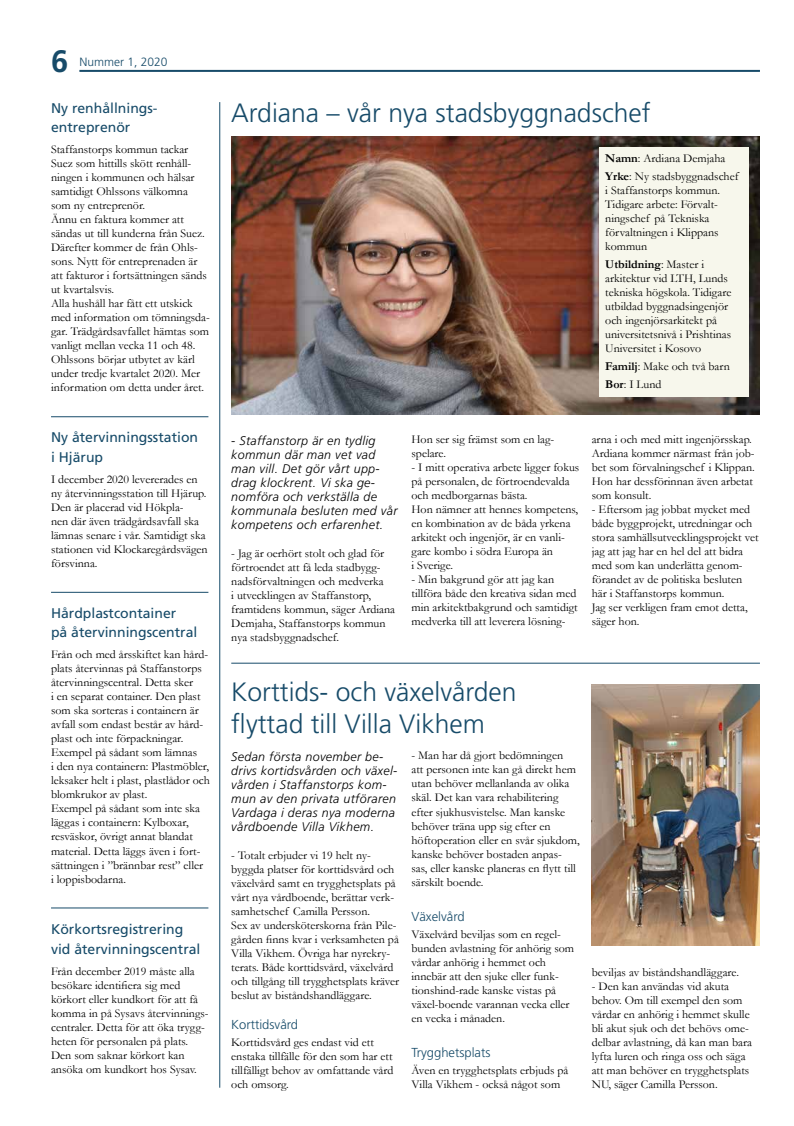
<style>
.page{position:relative;width:794px;height:1126px;background:#fff}
.page>*{position:absolute;margin:0;border:0;box-sizing:border-box;transform-origin:0 0}
.t1{font:700 31px "Frutiger";color:#174b69}
.t2{font:300 26.5px/32.8px "Frutiger";color:#174b69}
.t3{font:14px/19.6px "Frutiger";color:#174b69}
.t4{font:300 13px "Frutiger";color:#174b69}
.t5{font:italic 300 12.5px/14px "Frutiger";letter-spacing:.025em;color:#000}
.t6{font:12px/14px "Garamond";color:#000}
.t7{font:300 12px "Frutiger";color:#174b69}
.s1{font-weight:700}
</style>
<div class="page">
<hr style="left:79px;top:70px;width:681px;height:2px;background:#174b69">
<img style="left:231px;top:136px;width:529px;height:278px">
<div style="left:599px;top:147px;width:149px;height:250px;background:#f7f7ec"></div>
<img style="left:592px;top:684px;width:168px;height:261px">
<hr style="left:231px;top:662px;width:529px;height:1px;background:#174b69">
<hr style="left:51px;top:416px;width:157px;height:1px;background:#174b69">
<hr style="left:51px;top:591px;width:157px;height:1px;background:#174b69">
<hr style="left:51px;top:907px;width:157px;height:1px;background:#174b69">
<hr style="left:219px;top:102px;width:1px;height:985px;background:#174b69">
<h1 class="t1" style="left:51px;top:43px;width:19px">6</h1>
<p class="t7" style="left:79px;top:55px;width:90px">Nummer 1, 2020</p>
<p class="t3" style="left:51px;top:98px;width:108px">Ny renhållnings&shy;entreprenör</p>
<p class="t6" style="left:51px;top:142px;width:160px">Staffanstorps kommun tackar<br>Suez som hittills skött renhåll&shy;ningen i kommunen och hälsar samtidigt Ohlssons välkomna som ny entreprenör.<br>Ännu en faktura kommer att sändas ut till kunderna från Suez.<br>Därefter kommer de från Ohls&shy;sons. Nytt för entreprenaden är att fakturor i fortsättningen sänds ut kvartalsvis.<br>Alla hushåll har fått ett utskick med information om tömningsda&shy;gar. Trädgårdsavfallet hämtas som vanligt mellan vecka 11 och 48.<br>Ohlssons börjar utbytet av kärl under tredje kvartalet 2020. Mer information om detta under året.</p>
<p class="t3" style="left:51px;top:427px;width:149px">Ny återvinningsstation i Hjärup</p>
<p class="t6" style="left:51px;top:471px;width:158px">I december 2020 levererades en ny återvinningsstation till Hjärup.<br>Den är placerad vid Hökpla-<br>nen där även trädgårdsavfall ska lämnas senare i vår. Samtidigt ska stationen vid Klockaregårdsvägen försvinna.</p>
<p class="t3" style="left:51px;top:603px;width:148px">Hårdplastcontainer<br>på återvinningscentral</p>
<p class="t6" style="left:51px;top:647px;width:160px">Från och med årsskiftet kan hård&shy;plats återvinnas på Staffanstorps återvinningscentral. Detta sker<br>i en separat container. Den plast som ska sorteras i containern är avfall som endast består av hård&shy;plast och inte förpackningar.<br>Exempel på sådant som lämnas<br>i den nya containern: Plastmöbler, leksaker helt i plast, plastlådor och blomkrukor av plast.<br>Exempel på sådant som inte ska läggas i containern: Kylboxar, resväskor, övrigt annat blandat material. Detta läggs även i fort&shy;sättningen i ”brännbar rest” eller<br>i loppisbodarna.</p>
<p class="t3" style="left:51px;top:919px;width:151px">Körkortsregistrering vid återvinningscentral</p>
<p class="t6" style="left:51px;top:963px;width:159px">Från december 2019 måste alla besökare identifiera sig med körkort eller kundkort för att få komma in på Sysavs återvinnings&shy;centraler. Detta för att öka trygg&shy;heten för personalen på plats.<br>Den som saknar körkort kan ansöka om kundkort hos Sysav.</p>
<h2 class="t2" style="left:231px;top:97px;width:421px">Ardiana – vår nya stadsbyggnadschef</h2>
<p class="t6" style="left:605px;top:149px;width:135px;line-height:18px"><span class="s1">Namn</span>: Ardiana Demjaha<br><span class="s1">Yrke</span>: Ny stadsbyggnadschef</p>
<p class="t6" style="left:605px;top:183px;width:116px">i Staffanstorps kommun.<br>Tidigare arbete: Förvalt&shy;ningschef på Tekniska förvaltningen i Klippans kommun</p>
<p class="t6" style="left:605px;top:257px;width:128px"><span class="s1">Utbildning</span>: Master i arkitektur vid LTH, Lunds tekniska högskola. Tidigare utbildad byggnadsingenjör och ingenjörsarkitekt på universitetsnivå i Prishtinas<br>Universitet i Kosovo</p>
<p class="t6" style="left:605px;top:357px;width:126px;line-height:18px"><span class="s1">Familj</span>: Make och två barn<br><span class="s1">Bor</span>: I Lund</p>
<p class="t5" style="left:231px;top:433px;width:168px">- Staffanstorp är en tydlig kommun där man vet vad man vill. Det gör vårt upp&shy;drag klockrent. Vi ska ge&shy;nomföra och verkställa de kommunala besluten med vår kompetens och erfarenhet.</p>
<p class="t6" style="left:231px;top:545px;width:165px">- Jag är oerhört stolt och glad för förtroendet att få leda stadbygg&shy;nadsförvaltningen och medverka<br>i utvecklingen av Staffanstorp, framtidens kommun, säger Ardiana<br>Demjaha, Staffanstorps kommun nya stadsbyggnadschef.</p>
<p class="t6" style="left:411px;top:432px;width:144px">Hon ser sig främst som en lag&shy;spelare.</p>
<p class="t6" style="left:411px;top:460px;width:169px">- I mitt operativa arbete ligger fokus på personalen, de förtroendevalda och medborgarnas bästa.<br>Hon nämner att hennes kompetens, en kombination av de båda yrkena arkitekt och ingenjör, är en vanli&shy;gare kombo i södra Europa än<br>i Sverige.</p>
<p class="t6" style="left:411px;top:572px;width:168px">- Min bakgrund gör att jag kan tillföra både den kreativa sidan med min arkitektbakgrund och samtidigt medverka till att leverera lösning-</p>
<p class="t6" style="left:592px;top:432px;width:164px">arna i och med mitt ingenjörsskap.<br>Ardiana kommer närmast från job&shy;bet som förvalningschef i Klippan.<br>Hon har dessförinnan även arbetat som konsult.</p>
<p class="t6" style="left:592px;top:502px;width:168px">- Eftersom jag jobbat mycket med både byggprojekt, utredningar och stora samhällsutvecklingsprojekt vet jag att jag har en hel del att bidra med som kan underlätta genom&shy;förandet av de politiska besluten här i Staffanstorps kommun.<br>Jag ser verkligen fram emot detta, säger hon.</p>
<h2 class="t2" style="left:231px;top:675px;width:287px">Korttids- och växelvården flyttad till Villa Vikhem</h2>
<p class="t6" style="left:411px;top:748px;width:170px">- Man har då gjort bedömningen<br>att personen inte kan gå direkt hem utan behöver mellanlanda av olika skäl. Det kan vara rehabilitering efter sjukhusvistelse. Man kanske behöver träna upp sig efter en höftoperation eller en svår sjukdom, kanske behöver bostaden anpas&shy;sas, eller kanske planeras en flytt till särskilt boende.</p>
<p class="t4" style="left:411px;top:909px;width:55px">Växelvård</p>
<p class="t6" style="left:411px;top:926px;width:164px">Växelvård beviljas som en regel&shy;bunden avlastning för anhörig som vårdar anhörig i hemmet och innebär att den sjuke eller funk&shy;tionshind-rade kanske vistas på växel-boende varannan vecka eller en vecka i månaden.</p>
<p class="t4" style="left:411px;top:1044px;width:80px">Trygghetsplats</p>
<p class="t6" style="left:411px;top:1062px;width:158px">Även en trygghetsplats erbjuds på<br>Villa Vikhem - också något som</p>
<p class="t5" style="left:231px;top:749px;width:167px">Sedan första november be&shy;drivs kortidsvården och växel&shy;vården i Staffanstorps kom&shy;mun av den privata utföraren<br>Vardaga i deras nya moderna vårdboende Villa Vikhem.</p>
<p class="t6" style="left:231px;top:847px;width:169px">- Totalt erbjuder vi 19 helt ny&shy;byggda platser för korttidsvård och växelvård samt en trygghetsplats på vårt nya vårdboende, berättar verk&shy;samhetschef Camilla Persson.<br>Sex av undersköterskorna från Pile&shy;gården finns kvar i verksamheten på Villa Vikhem. Övriga har nyrekry&shy;terats. Både korttidsvård, växelvård och tillgång till trygghetsplats kräver beslut av biståndshandläggare.</p>
<p class="t4" style="left:231px;top:1016px;width:68px">Korttidsvård</p>
<p class="t6" style="left:231px;top:1034px;width:164px">Korttidsvård ges endast vid ett enstaka tillfälle för den som har ett tillfälligt behov av omfattande vård och omsorg.</p>
<p class="t6" style="left:592px;top:964px;width:149px">beviljas av biståndshandläggare.</p>
<p class="t6" style="left:592px;top:978px;width:162px">- Den kan användas vid akuta behov. Om till exempel den som vårdar en anhörig i hemmet skulle bli akut sjuk och det behövs ome&shy;delbar avlastning, då kan man bara lyfta luren och ringa oss och säga att man behöver en trygghetsplats<br>NU, säger Camilla Persson.</p>
</div>
